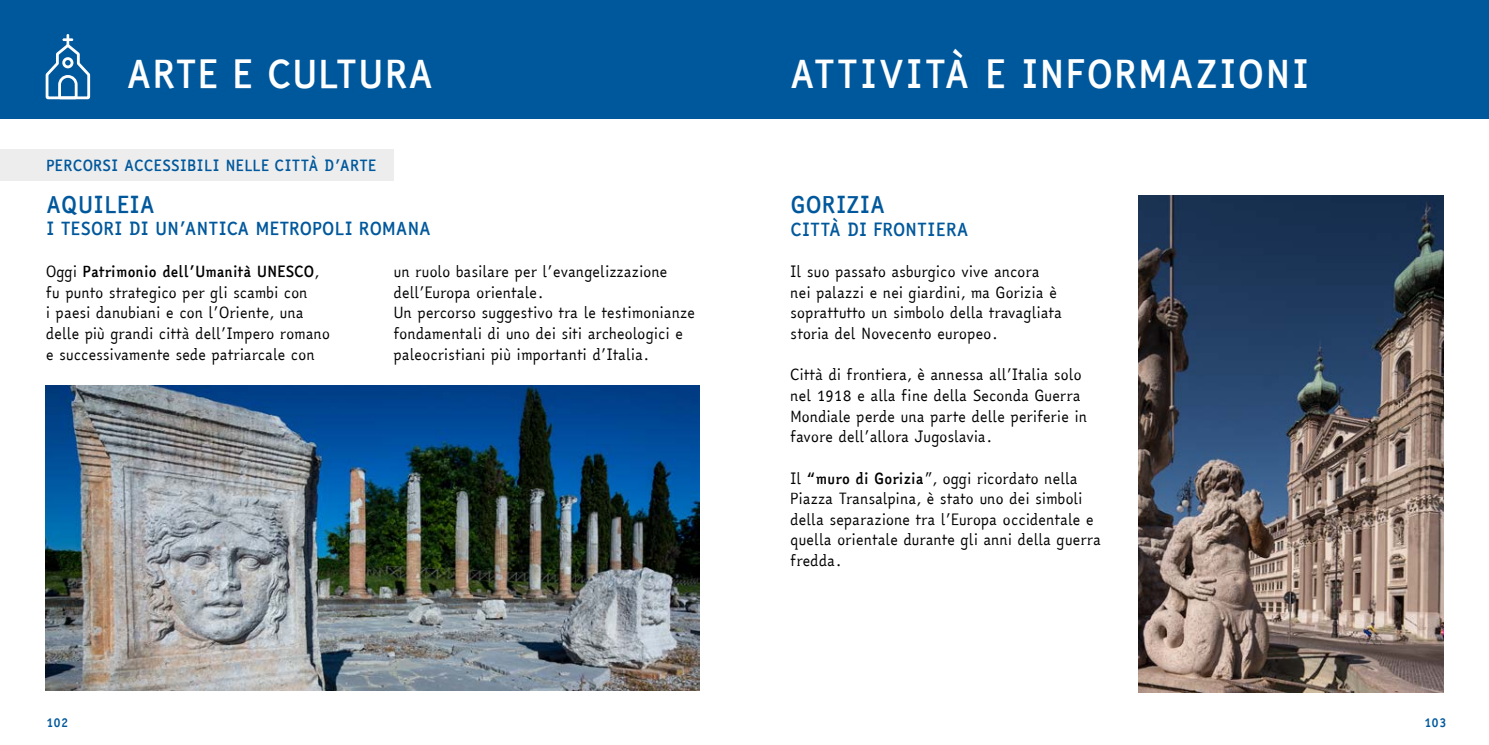
<style>
.page{position:relative;width:1489px;height:745px;background:#fff}
.page>*{position:absolute;margin:0;border:0;box-sizing:border-box;transform-origin:0 0}
.t1{font:700 37.5px "Easy Reading";letter-spacing:.005em;color:#fff}
.t2{font:700 22.5px "Easy Reading";letter-spacing:-.015em;color:#00589c}
.t3{font:700 17.5px "Easy Reading";letter-spacing:-.015em;color:#00589c}
.t4{font:15px/20.6px "Easy Reading";letter-spacing:-.02em;color:#000}
.t5{font:700 15px "Easy Reading";letter-spacing:-.005em;color:#00589c}
.t6{font:700 12.5px "Easy Reading";letter-spacing:-.02em;color:#00589c}
.s1{font-weight:700}
</style>
<div class="page">
<div style="left:0;top:0;width:1488px;height:119px;background:#00589c"></div>
<img style="left:45px;top:385px;width:654px;height:304px">
<img style="left:1138px;top:195px;width:305px;height:497px">
<div style="left:0;top:149px;width:393px;height:32px;background:#ededed"></div>
<svg style="left:45px;top:34px;width:46px;height:66px"></svg>
<h1 class="t1" style="left:126px;top:47px;width:309px">ARTE E CULTURA</h1>
<h1 class="t1" style="left:789px;top:47px;width:521px">ATTIVITÀ E INFORMAZIONI</h1>
<p class="t5" style="left:46px;top:155px;width:331px">PERCORSI ACCESSIBILI NELLE CITTÀ D’ARTE</p>
<p class="t2" style="left:46px;top:188px;width:111px">AQUILEIA</p>
<p class="t3" style="left:46px;top:216px;width:386px">I TESORI DI UN’ANTICA METROPOLI ROMANA</p>
<p class="t4" style="left:393px;top:261px;width:276px">un ruolo basilare per l’evangelizzazione dell’Europa orientale.</p>
<p class="t4" style="left:393px;top:302px;width:303px">Un percorso suggestivo tra le testimonianze fondamentali di uno dei siti archeologici e paleocristiani più importanti d’Italia.</p>
<p class="t4" style="left:46px;top:261px;width:286px">Oggi <span class="s1">Patrimonio dell’Umanità UNESCO</span>, fu punto strategico per gli scambi con<br>i paesi danubiani e con l’Oriente, una delle più grandi città dell’Impero romano e successivamente sede patriarcale con</p>
<p class="t2" style="left:790px;top:188px;width:97px">GORIZIA</p>
<p class="t3" style="left:790px;top:217px;width:180px">CITTÀ DI FRONTIERA</p>
<p class="t4" style="left:790px;top:261px;width:273px">Il suo passato asburgico vive ancora nei palazzi e nei giardini, ma Gorizia è soprattutto un simbolo della travagliata storia del Novecento europeo.</p>
<p class="t4" style="left:790px;top:364px;width:298px">Città di frontiera, è annessa all’Italia solo nel 1918 e alla fine della Seconda Guerra Mondiale perde una parte delle periferie in favore dell’allora Jugoslavia.</p>
<p class="t4" style="left:790px;top:467px;width:312px">Il <span class="s1">“muro di Gorizia</span>”, oggi ricordato nella Piazza Transalpina, è stato uno dei simboli della separazione tra l’Europa occidentale e quella orientale durante gli anni della guerra fredda.</p>
<p class="t6" style="left:46px;top:713px;width:24px">102</p>
<p class="t6" style="left:1423px;top:713px;width:24px">103</p>
</div>
